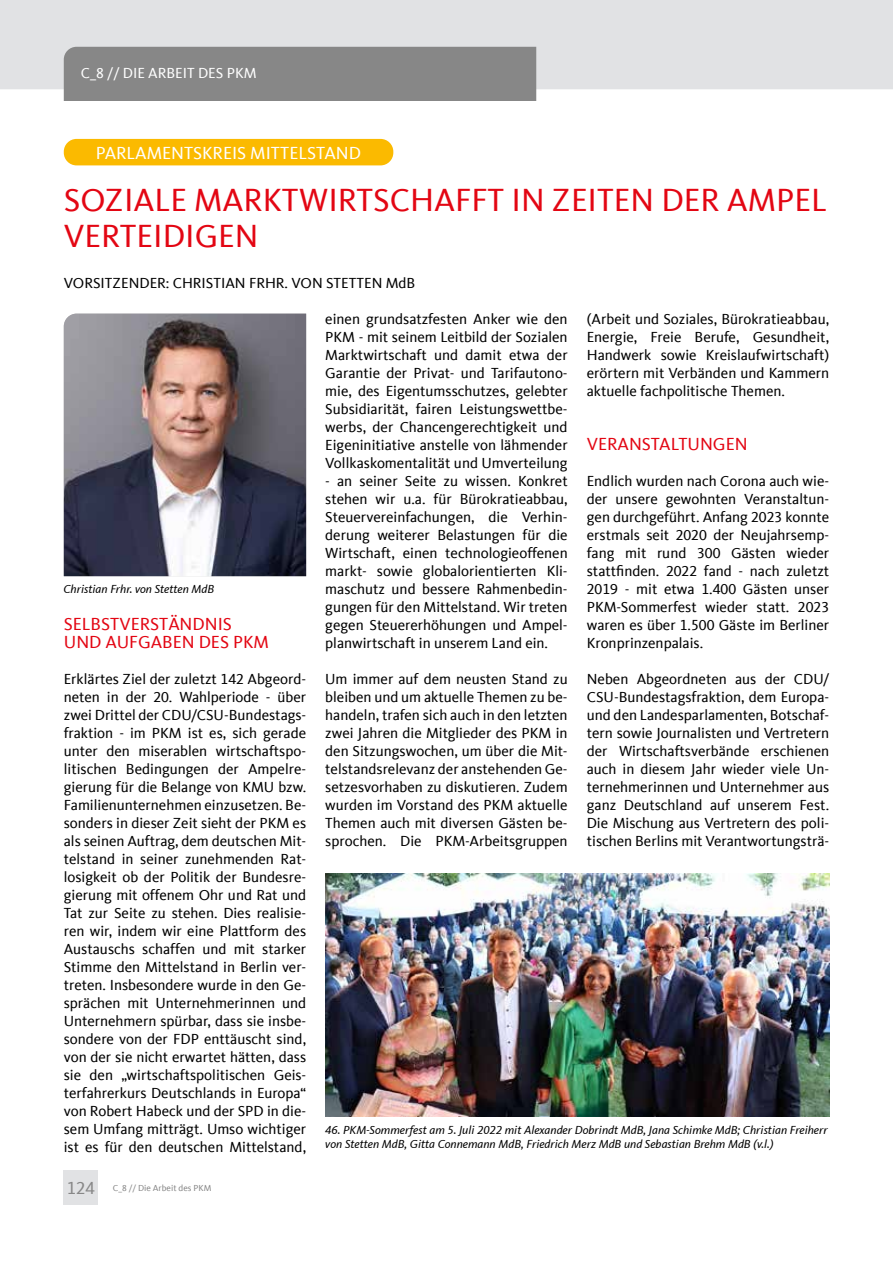
<style>
.page{position:relative;width:893px;height:1263px;background:#fff}
.page>*{position:absolute;margin:0;border:0;box-sizing:border-box;transform-origin:0 0}
.t1{font:33px/36px "CDU Kievit Tab";color:#e30613}
.t2{font:18px/18px "CDU Kievit Tab";color:#e30613}
.t3{font:18px "CDU Kievit Tab";color:#fff}
.t4{font:15px/18px "CDU Kievit Tab";color:#000;text-align:justify}
.t5{font:15px "CDU Kievit Tab";color:#fff}
.t6{font:italic 12px/14.4px "CDU Kievit Tab";color:#000}
.t7{font:9px "CDU Kievit Tab";color:#878787}
.s1{font-size:18px}
</style>
<div class="page">
<div style="left:0;top:0;width:893px;height:89px;background:#e1e2e4"></div>
<div style="left:64px;top:47px;width:472px;height:54px;background:#878787"></div>
<div style="left:64px;top:1170px;width:34px;height:34px;background:#e1e2e4"></div>
<img style="left:64px;top:314px;width:242px;height:262px">
<div style="left:64px;top:139px;width:329px;height:26px;background:#fbba00;border-radius:13px"></div>
<img style="left:325px;top:874px;width:504px;height:242px">
<p class="t5" style="left:81px;top:64px;width:86px">C_8 // Die Arbeit</p>
<p class="t5" style="left:198px;top:64px;width:9px">des</p>
<p class="t5" style="left:227px;top:64px;width:31px">PKM</p>
<p class="t3" style="left:96px;top:142px;width:267px">PARLAMENTSKREIS MITTELSTAND</p>
<h1 class="t1" style="left:64px;top:182px;width:765px">SOZIALE MARKTWIRTSCHAFFT IN ZEITEN DER AMPEL<br>VERTEIDIGEN</h1>
<p class="t4" style="left:64px;top:274px;width:353px">VORSITZENDER: CHRISTIAN FRHR. VON STETTEN MdB</p>
<p class="t6" style="left:63px;top:582px;width:152px">Christian Frhr. von Stetten MdB</p>
<p class="t2" style="left:64px;top:615px;width:207px">SELBSTVERSTÄNDNIS<br>UND AUFGABEN DES PKM</p>
<p class="t4" style="left:64px;top:670px;width:244px">Erklärtes Ziel der zuletzt 142 Abgeord&shy;neten in der 20. Wahlperiode - über zwei Drittel der CDU/CSU-Bundestags&shy;fraktion - im PKM ist es, sich gerade unter den miserablen wirtschaftspo&shy;litischen Bedingungen der Ampelre&shy;gierung für die Belange von KMU bzw.<br>Familienunternehmen einzusetzen. Be&shy;sonders in dieser Zeit sieht der PKM es als seinen Auftrag, dem deutschen Mit&shy;telstand in seiner zunehmenden Rat&shy;losigkeit ob der Politik der Bundesre&shy;gierung mit offenem Ohr und Rat und Tat zur Seite zu stehen. Dies realisie&shy;ren wir, indem wir eine Plattform des Austauschs schaffen und mit starker Stimme den Mittelstand in Berlin ver&shy;treten. Insbesondere wurde in den Ge&shy;sprächen mit Unternehmerinnen und Unternehmern spürbar, dass sie insbe&shy;sondere von der FDP enttäuscht sind, von der sie nicht erwartet hätten, dass sie den „wirtschaftspolitischen Geis&shy;terfahrerkurs Deutschlands in Europa“ von Robert Habeck und der SPD in die&shy;sem Umfang mitträgt. Umso wichtiger ist es für den deutschen Mittelstand,</p>
<p class="t7" style="left:67px;top:1183px;width:146px"><span class="s1">124</span> C_8 // Die Arbeit des PKM</p>
<p class="t4" style="left:325px;top:310px;width:244px">einen grundsatzfesten Anker wie den PKM - mit seinem Leitbild der Sozialen Marktwirtschaft und damit etwa der Garantie der Privat- und Tarifautono&shy;mie, des Eigentumsschutzes, gelebter Subsidiarität, fairen Leistungswettbe&shy;werbs, der Chancengerechtigkeit und Eigeninitiative anstelle von lähmender Vollkaskomentalität und Umverteilung</p>
<p class="t4" style="left:325px;top:472px;width:244px">- an seiner Seite zu wissen. Konkret stehen wir u.a. für Bürokratieabbau, Steuervereinfachungen, die Verhin&shy;derung weiterer Belastungen für die Wirtschaft, einen technologieoffenen markt- sowie globalorientierten Kli&shy;maschutz und bessere Rahmenbedin&shy;gungen für den Mittelstand. Wir treten gegen Steuererhöhungen und Ampel&shy;planwirtschaft in unserem Land ein.</p>
<p class="t4" style="left:325px;top:670px;width:244px">Um immer auf dem neusten Stand zu bleiben und um aktuelle Themen zu be&shy;handeln, trafen sich auch in den letzten zwei Jahren die Mitglieder des PKM in den Sitzungswochen, um über die Mit&shy;telstandsrelevanz der anstehenden Ge&shy;setzesvorhaben zu diskutieren. Zudem wurden im Vorstand des PKM aktuelle Themen auch mit diversen Gästen be&shy;sprochen. Die PKM-Arbeitsgruppen</p>
<p class="t4" style="left:587px;top:310px;width:244px">(Arbeit und Soziales, Bürokratieabbau, Energie, Freie Berufe, Gesundheit, Handwerk sowie Kreislaufwirtschaft) erörtern mit Verbänden und Kammern aktuelle fachpolitische Themen.</p>
<p class="t2" style="left:587px;top:435px;width:162px">VERANSTALTUNGEN</p>
<p class="t4" style="left:587px;top:472px;width:244px">Endlich wurden nach Corona auch wie&shy;der unsere gewohnten Veranstaltun&shy;gen durchgeführt. Anfang 2023 konnte erstmals seit 2020 der Neujahrsemp&shy;fang mit rund 300 Gästen wieder stattfinden. 2022 fand - nach zuletzt 2019 - mit etwa 1.400 Gästen unser PKM-Sommerfest wieder statt. 2023 waren es über 1.500 Gäste im Berliner Kronprinzenpalais.</p>
<p class="t4" style="left:587px;top:670px;width:244px">Neben Abgeordneten aus der CDU/ CSU-Bundestagsfraktion, dem Europa&shy;und den Landesparlamenten, Botschaf&shy;tern sowie Journalisten und Vertretern der Wirtschaftsverbände erschienen auch in diesem Jahr wieder viele Un&shy;ternehmerinnen und Unternehmer aus ganz Deutschland auf unserem Fest.<br>Die Mischung aus Vertretern des poli&shy;tischen Berlins mit Verantwortungsträ-</p>
<p class="t6" style="left:325px;top:1123px;width:504px">46. PKM-Sommerfest am 5. Juli 2022 mit Alexander Dobrindt MdB, Jana Schimke MdB; Christian Freiherr von Stetten MdB, Gitta Connemann MdB, Friedrich Merz MdB und Sebastian Brehm MdB (v.l.)</p>
</div>
